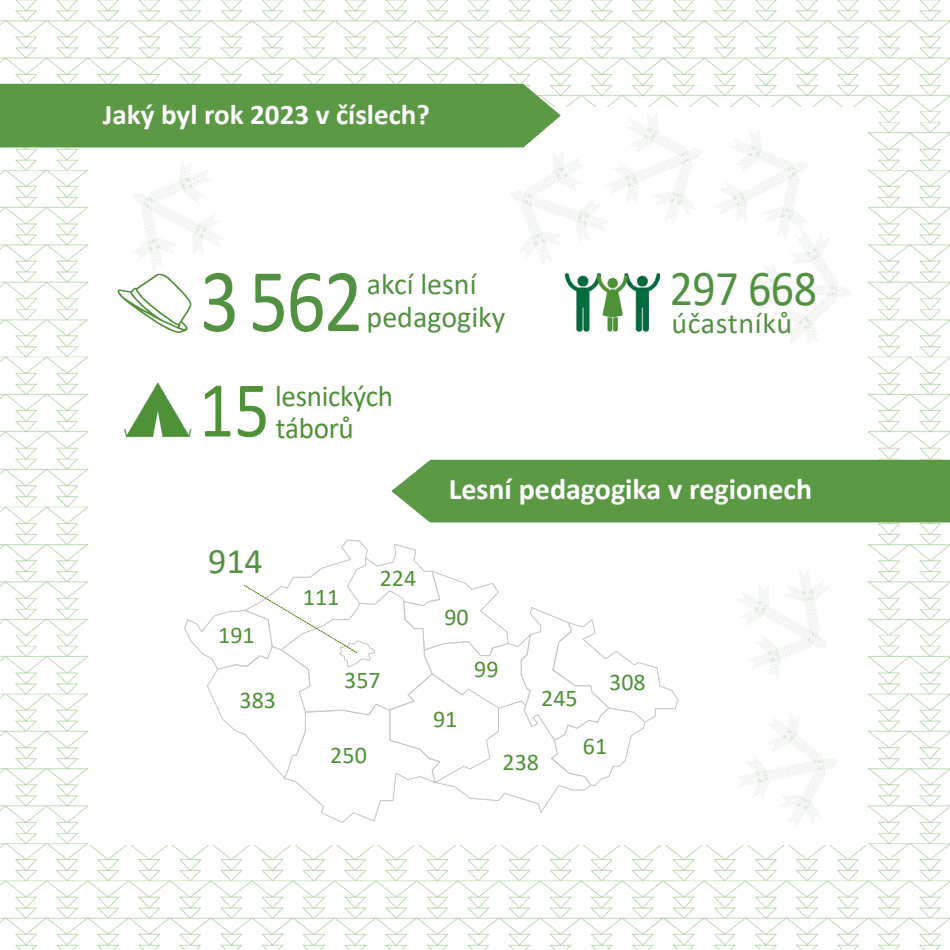
<style>
.page{position:relative;width:950px;height:950px;background:#fff}
.page>*{position:absolute;margin:0;border:0;box-sizing:border-box;transform-origin:0 0}
.t1{font:90.75px "Calibri";color:#519141;scale:.85 1}
.t2{font:79.75px "Calibri";color:#4e9137;scale:.88 1}
.t3{font:50.5px "Calibri";letter-spacing:-.01em;color:#519141;scale:.91 1}
.t4{font:39.5px "Calibri";color:#589026}
.t5{font:36px "Calibri";color:#519141}
.t6{font:35.5px "Calibri";color:#589026}
.t7{font:30.5px "Calibri";color:#589026}
.t8{font:700 30px "Calibri";color:#fff}
.t9{font:30px/33px "Calibri";color:#519141}
.t10{font:30px/31.5px "Calibri";letter-spacing:-.01em;color:#4e9137}
.t11{font:29.5px "Calibri";letter-spacing:.02em;color:#519141}
.t12{font:700 28.5px "Calibri";color:#fff}
.t13{font:25.25px "Calibri";color:#589026}
.t14{font:24px "Calibri";color:#4e9137}
.t15{font:20.25px "Calibri";color:#589026}
</style>
<div class="page">
<img style="left:0;top:0;width:950px;height:950px">
<div style="left:89px;top:107px;width:778px;height:737px;background:#fff"></div>
<img style="left:0;top:77px;width:566px;height:78px">
<img style="left:749px;top:215px;width:121px;height:144px">
<img style="left:733px;top:130px;width:106px;height:131px">
<img style="left:579px;top:93px;width:154px;height:131px">
<img style="left:479px;top:132px;width:154px;height:132px">
<img style="left:737px;top:714px;width:100px;height:114px">
<img style="left:737px;top:570px;width:93px;height:108px">
<img style="left:100px;top:143px;width:152px;height:128px">
<img style="left:564px;top:249px;width:96px;height:84px">
<img style="left:117px;top:273px;width:75px;height:60px">
<svg style="left:184px;top:539px;width:495px;height:284px"></svg>
<div style="left:185px;top:546px;width:100px;height:39px;background:#fff"></div>
<div style="left:297px;top:587px;width:48px;height:22px;background:#fff"></div>
<div style="left:378px;top:567px;width:40px;height:23px;background:#fff"></div>
<div style="left:215px;top:625px;width:43px;height:26px;background:#fff"></div>
<div style="left:237px;top:690px;width:42px;height:26px;background:#fff"></div>
<div style="left:333px;top:670px;width:59px;height:28px;background:#fff"></div>
<div style="left:327px;top:745px;width:43px;height:26px;background:#fff"></div>
<div style="left:424px;top:709px;width:42px;height:26px;background:#fff"></div>
<div style="left:465px;top:659px;width:42px;height:26px;background:#fff"></div>
<div style="left:435px;top:607px;width:43px;height:26px;background:#fff"></div>
<div style="left:574px;top:736px;width:42px;height:26px;background:#fff"></div>
<div style="left:603px;top:672px;width:49px;height:27px;background:#fff"></div>
<div style="left:538px;top:687px;width:43px;height:27px;background:#fff"></div>
<div style="left:495px;top:751px;width:51px;height:31px;background:#fff"></div>
<img style="left:391px;top:453px;width:559px;height:76px">
<img style="left:124px;top:382px;width:68px;height:56px">
<p class="t12" style="left:103px;top:94px;width:329px">Jaký byl rok 2023 v číslech?</p>
<h1 class="t1" style="left:200px;top:238px;width:193px">3 562</h1>
<p class="t9" style="left:366px;top:266px;width:140px">akcí lesní pedagogiky</p>
<h3 class="t3" style="left:670px;top:253px;width:163px">297 668</h3>
<p class="t11" style="left:671px;top:302px;width:122px">účastníků</p>
<h2 class="t2" style="left:199px;top:354px;width:82px">15</h2>
<p class="t10" style="left:275px;top:380px;width:119px">lesnických táborů</p>
<h3 class="t4" style="left:195px;top:531px;width:90px">1 116</h3>
<h3 class="t5" style="left:208px;top:536px;width:56px">914</h3>
<p class="t14" style="left:218px;top:618px;width:38px">191</p>
<p class="t13" style="left:215px;top:620px;width:40px">177</p>
<p class="t14" style="left:239px;top:683px;width:38px">383</p>
<p class="t13" style="left:239px;top:684px;width:40px">198</p>
<p class="t15" style="left:306px;top:582px;width:32px">103</p>
<p class="t14" style="left:303px;top:581px;width:38px">111</p>
<p class="t14" style="left:380px;top:561px;width:38px">224</p>
<p class="t13" style="left:380px;top:561px;width:40px">232</p>
<h3 class="t6" style="left:337px;top:658px;width:55px">347</h3>
<p class="t14" style="left:344px;top:663px;width:38px">357</p>
<p class="t14" style="left:330px;top:738px;width:38px">250</p>
<p class="t13" style="left:330px;top:741px;width:40px">224</p>
<p class="t8" style="left:449px;top:467px;width:365px">Lesní pedagogika v regionech</p>
<p class="t14" style="left:444px;top:600px;width:26px">90</p>
<p class="t13" style="left:440px;top:603px;width:40px">160</p>
<p class="t14" style="left:433px;top:702px;width:26px">91</p>
<p class="t15" style="left:438px;top:705px;width:22px">78</p>
<p class="t14" style="left:474px;top:652px;width:26px">99</p>
<p class="t15" style="left:476px;top:659px;width:22px">94</p>
<p class="t14" style="left:541px;top:681px;width:38px">245</p>
<p class="t13" style="left:538px;top:683px;width:40px">225</p>
<p class="t7" style="left:601px;top:660px;width:48px">281</p>
<p class="t14" style="left:609px;top:665px;width:38px">308</p>
<p class="t7" style="left:494px;top:741px;width:48px">275</p>
<p class="t14" style="left:502px;top:745px;width:38px">238</p>
<p class="t14" style="left:583px;top:729px;width:26px">61</p>
<p class="t15" style="left:579px;top:733px;width:32px">121</p>
</div>
